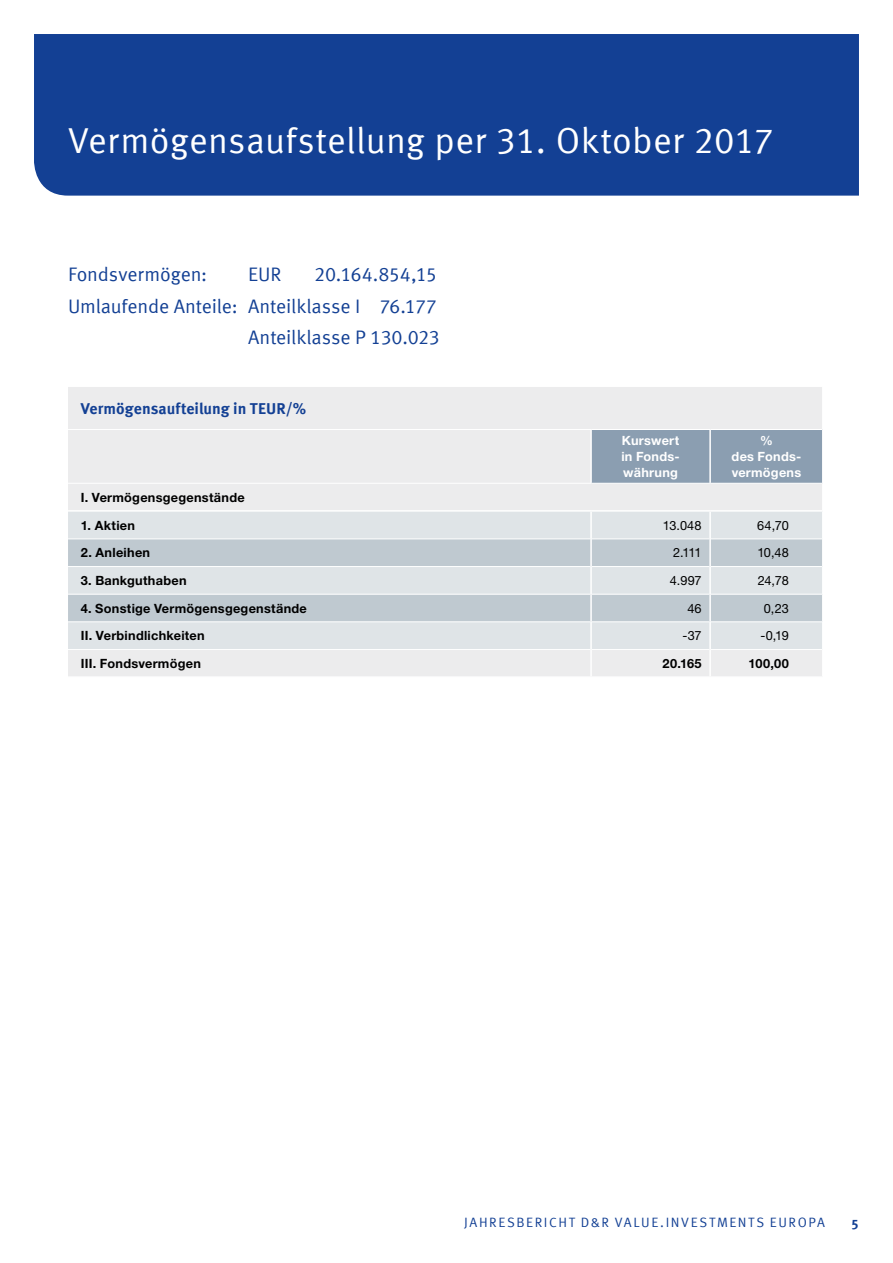
<style>
.page{position:relative;width:893px;height:1263px;background:#fff}
.page>*{position:absolute;margin:0;border:0;box-sizing:border-box;transform-origin:0 0}
.t1{font:36px "Meta Offc Pro Norm";letter-spacing:.01em;color:#fff}
.t2{font:19.5px/32px "Meta Offc Pro Norm";letter-spacing:-.01em;color:#134094;text-align:right}
.t3{font:700 15.75px "Meta Offc Pro";color:#134094}
.t4{font:13.5px "Meta Offc Pro Norm";letter-spacing:.115em;color:#134094}
.t5{font:700 13.5px "Meta Offc Pro";color:#134094}
.t6{font:700 12.75px "Helvetica Neue LTW1 G";letter-spacing:.02em;color:#000}
.t7{font:12.75px "Helvetica Neue LTW1 G";letter-spacing:-.015em;color:#000}
.t8{font:700 12.75px/15.9px "Helvetica Neue LTW1 G";letter-spacing:.02em;color:#fff;text-align:justify}
</style>
<div class="page">
<div style="left:34px;top:34px;width:825px;height:162px;background:#134094"></div>
<div style="left:68px;top:387px;width:754px;height:289px;background:#ececed"></div>
<div style="left:592px;top:430px;width:230px;height:53px;background:#8b9eb1"></div>
<div style="left:68px;top:512px;width:754px;height:137px;background:#dfe4e7"></div>
<svg style="left:68px;top:539px;width:754px;height:82px;background:#cad2d8"></svg>
<hr style="left:68px;top:429px;width:523px;height:1px;background:#fff">
<hr style="left:591px;top:429px;width:119px;height:1px;background:#fff">
<hr style="left:710px;top:429px;width:112px;height:1px;background:#fff">
<hr style="left:592px;top:566px;width:117px;height:1px;background:#fff">
<hr style="left:711px;top:566px;width:111px;height:1px;background:#fff">
<hr style="left:592px;top:621px;width:117px;height:1px;background:#fff">
<hr style="left:711px;top:621px;width:111px;height:1px;background:#fff">
<hr style="left:68px;top:483px;width:523px;height:1px;background:#fff">
<hr style="left:591px;top:483px;width:119px;height:1px;background:#fff">
<hr style="left:710px;top:483px;width:112px;height:1px;background:#fff">
<hr style="left:68px;top:538px;width:522px;height:1px;background:#fff">
<hr style="left:592px;top:538px;width:117px;height:1px;background:#fff">
<hr style="left:711px;top:538px;width:111px;height:1px;background:#fff">
<hr style="left:68px;top:566px;width:522px;height:1px;background:#fff">
<hr style="left:68px;top:594px;width:522px;height:1px;background:#fff">
<hr style="left:592px;top:594px;width:117px;height:1px;background:#fff">
<hr style="left:711px;top:594px;width:111px;height:1px;background:#fff">
<hr style="left:68px;top:621px;width:522px;height:1px;background:#fff">
<hr style="left:68px;top:649px;width:522px;height:1px;background:#fff">
<hr style="left:592px;top:649px;width:117px;height:1px;background:#fff">
<hr style="left:711px;top:649px;width:111px;height:1px;background:#fff">
<hr style="left:68px;top:510px;width:523px;height:2px;background:#fff">
<hr style="left:591px;top:510px;width:119px;height:2px;background:#fff">
<hr style="left:710px;top:510px;width:114px;height:2px;background:#fff">
<hr style="left:590px;top:430px;width:2px;height:53px;background:#fff">
<hr style="left:709px;top:430px;width:2px;height:53px;background:#fff">
<hr style="left:590px;top:512px;width:2px;height:27px;background:#fff">
<hr style="left:709px;top:512px;width:2px;height:27px;background:#fff">
<hr style="left:590px;top:539px;width:2px;height:27px;background:#fff">
<hr style="left:709px;top:539px;width:2px;height:27px;background:#fff">
<hr style="left:590px;top:566px;width:2px;height:28px;background:#fff">
<hr style="left:709px;top:566px;width:2px;height:28px;background:#fff">
<hr style="left:590px;top:594px;width:2px;height:28px;background:#fff">
<hr style="left:709px;top:594px;width:2px;height:28px;background:#fff">
<hr style="left:590px;top:622px;width:2px;height:27px;background:#fff">
<hr style="left:709px;top:622px;width:2px;height:27px;background:#fff">
<hr style="left:590px;top:649px;width:2px;height:27px;background:#fff">
<hr style="left:709px;top:649px;width:2px;height:27px;background:#fff">
<h1 class="t1" style="left:68px;top:113px;width:707px">Vermögensaufstellung per 31. Oktober 2017</h1>
<h2 class="t2" style="left:68px;top:257px;width:141px">Fondsvermögen:</h2>
<h2 class="t2" style="left:248px;top:257px;width:35px">EUR</h2>
<h2 class="t2" style="left:68px;top:257px;width:373px">20.164.854,15<br>U mlaufende Anteile: Anteilklasse I 76.177<br>Anteilklasse P 130.023</h2>
<p class="t3" style="left:81px;top:396px;width:227px">Vermögensaufteilung in TEUR/%</p>
<p class="t8" style="left:621px;top:432px;width:60px">Kurswert in Fonds&shy;währung</p>
<p class="t8" style="left:732px;top:432px;width:71px;text-align:center">%<br>des Fonds&shy;vermögens</p>
<p class="t6" style="left:81px;top:489px;width:165px">I. Vermögensgegenstände</p>
<p class="t6" style="left:81px;top:517px;width:56px">1. Aktien</p>
<p class="t7" style="left:663px;top:517px;width:40px">13.048</p>
<p class="t7" style="left:757px;top:517px;width:33px">64,70</p>
<p class="t6" style="left:81px;top:545px;width:71px">2. Anleihen</p>
<p class="t7" style="left:673px;top:545px;width:30px">2.111</p>
<p class="t7" style="left:757px;top:545px;width:33px">10,48</p>
<p class="t6" style="left:81px;top:572px;width:107px">3. Bankguthaben</p>
<p class="t7" style="left:670px;top:572px;width:33px">4.997</p>
<p class="t7" style="left:758px;top:572px;width:32px">24,78</p>
<p class="t6" style="left:81px;top:600px;width:228px">4. Sonstige Vermögensgegenstände</p>
<p class="t7" style="left:687px;top:600px;width:16px">46</p>
<p class="t7" style="left:764px;top:600px;width:27px">0,23</p>
<p class="t6" style="left:81px;top:628px;width:125px">II. Verbindlichkeiten</p>
<p class="t7" style="left:682px;top:628px;width:21px">-37</p>
<p class="t7" style="left:760px;top:628px;width:30px">-0,19</p>
<p class="t6" style="left:81px;top:655px;width:122px">III. Fondsvermögen</p>
<p class="t6" style="left:663px;top:655px;width:41px">20.165</p>
<p class="t6" style="left:749px;top:655px;width:42px">100,00</p>
<p class="t4" style="left:464px;top:1211px;width:236px">JAHRESBERICHT D&amp;R value .i nvest</p>
<p class="t4" style="left:717px;top:1211px;width:109px">ments Europa</p>
<p class="t5" style="left:851px;top:1214px;width:9px">5</p>
</div>
